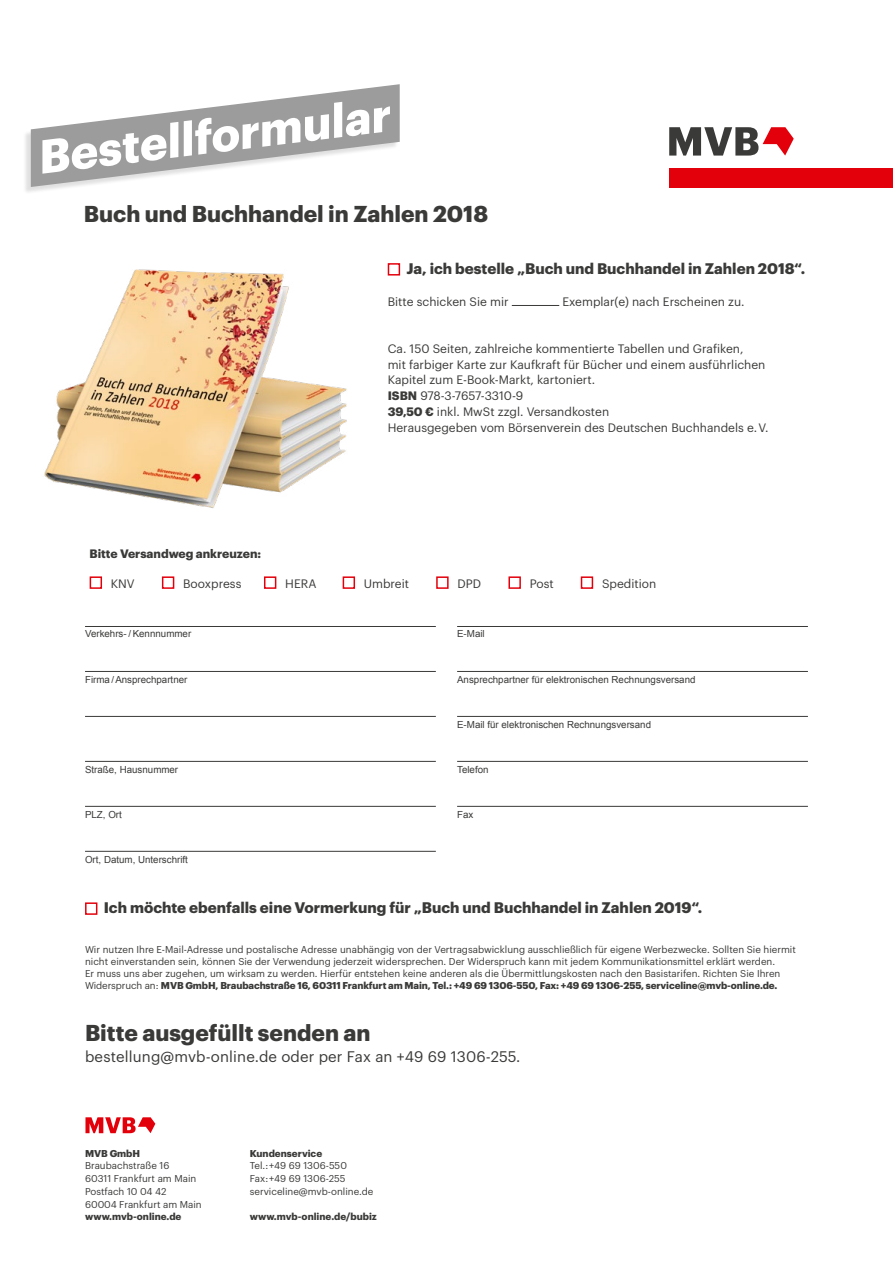
<style>
.page{position:relative;width:893px;height:1263px;background:#fff}
.page>*{position:absolute;margin:0;border:0;box-sizing:border-box;transform-origin:0 0}
.t1{font:700 46.35px "Graphik";color:#fff}
.t2{font:700 22.5px "Graphik";color:#3a3a39}
.t3{font:700 15px "Graphik";color:#3a3a39}
.t4{font:15px "Graphik";letter-spacing:.01em;color:#3a3a39}
.t5{font:12px/15.8px "Graphik";color:#3a3a39}
.t6{font:700 12px "Graphik";color:#3a3a39}
.t7{font:9.75px/12.8px "Graphik";color:#3a3a39}
.t8{font:9.75px "Arial";color:#3a3a39}
.t9{font:700 9.75px "Graphik";color:#3a3a39}
.s1{font-weight:700}
</style>
<div class="page">
<div style="left:388px;top:263px;width:12px;height:13px;border:2px solid #e3000b"></div>
<hr style="left:512px;top:305px;width:47px;height:1px;background:#3a3a39">
<hr style="left:85px;top:626px;width:351px;height:1px;background:#3a3a39">
<hr style="left:85px;top:716px;width:351px;height:1px;background:#3a3a39">
<hr style="left:85px;top:806px;width:351px;height:1px;background:#3a3a39">
<hr style="left:85px;top:671px;width:351px;height:1px;background:#3a3a39">
<hr style="left:85px;top:761px;width:351px;height:1px;background:#3a3a39">
<hr style="left:85px;top:851px;width:351px;height:1px;background:#3a3a39">
<hr style="left:457px;top:626px;width:351px;height:1px;background:#3a3a39">
<hr style="left:457px;top:716px;width:351px;height:1px;background:#3a3a39">
<hr style="left:457px;top:806px;width:351px;height:1px;background:#3a3a39">
<hr style="left:457px;top:671px;width:351px;height:1px;background:#3a3a39">
<hr style="left:457px;top:761px;width:351px;height:1px;background:#3a3a39">
<svg style="left:85px;top:1117px;width:70px;height:16px"></svg>
<div style="left:90px;top:576px;width:12px;height:13px;border:2px solid #e3000b"></div>
<div style="left:162px;top:576px;width:12px;height:13px;border:2px solid #e3000b"></div>
<div style="left:264px;top:576px;width:12px;height:13px;border:2px solid #e3000b"></div>
<div style="left:343px;top:576px;width:12px;height:13px;border:2px solid #e3000b"></div>
<div style="left:436px;top:576px;width:13px;height:13px;border:2px solid #e3000b"></div>
<div style="left:508px;top:576px;width:13px;height:13px;border:2px solid #e3000b"></div>
<div style="left:581px;top:576px;width:12px;height:13px;border:2px solid #e3000b"></div>
<div style="left:85px;top:902px;width:12px;height:13px;border:2px solid #e3000b"></div>
<div style="left:669px;top:168px;width:224px;height:19px;background:#e3000b"></div>
<svg style="left:669px;top:127px;width:125px;height:29px"></svg>
<div style="left:22px;top:85px;width:376px;height:110px;background:#000;opacity:.25"></div>
<svg style="left:31px;top:84px;width:369px;height:103px"></svg>
<img style="left:44px;top:263px;width:344px;height:245px">
<h1 class="t1" style="left:33px;top:122px;width:356px;rotate:-7deg">Bestellformular</h1>
<h2 class="t2" style="left:84px;top:197px;width:406px">Buch und Buchhandel in Zahlen 2018</h2>
<h3 class="t3" style="left:406px;top:257px;width:400px">Ja, ich bestelle „Buch und Buchhandel in Zahlen 2018“.</h3>
<p class="t5" style="left:388px;top:292px;width:122px">Bitte schicken Sie mir</p>
<p class="t5" style="left:562px;top:292px;width:184px">Exemplar(e) nach Erscheinen zu.</p>
<p class="t5" style="left:388px;top:340px;width:382px">Ca. 150 Seiten, zahlreiche kommentierte Tabellen und Grafiken,<br>mit farbiger Karte zur Kaufkraft für Bücher und einem ausführlichen Kapitel zum E-Book-Markt, kartoniert.<br><span class="s1">ISBN</span> 978-3-7657-3310-9<br><span class="s1">39,50 €</span> inkl. MwSt zzgl. Versandkosten<br>Herausgegeben vom Börsenverein des Deutschen Buchhandels e. V.</p>
<p class="t6" style="left:90px;top:544px;width:173px">Bitte Versandweg ankreuzen:</p>
<p class="t5" style="left:111px;top:574px;width:25px">KNV</p>
<p class="t5" style="left:183px;top:574px;width:60px">Booxpress</p>
<p class="t5" style="left:285px;top:574px;width:33px">HERA</p>
<p class="t5" style="left:364px;top:574px;width:47px">Umbreit</p>
<p class="t5" style="left:457px;top:574px;width:25px">DPD</p>
<p class="t5" style="left:530px;top:574px;width:26px">Post</p>
<p class="t5" style="left:602px;top:574px;width:56px">Spedition</p>
<p class="t8" style="left:85px;top:628px;width:108px">Verkehrs- / Kennnummer</p>
<p class="t8" style="left:85px;top:673px;width:104px">Firma /Ansprechpartner</p>
<p class="t8" style="left:85px;top:764px;width:95px">Straße, Hausnummer</p>
<p class="t8" style="left:85px;top:809px;width:38px">PLZ, Ort</p>
<p class="t8" style="left:85px;top:853px;width:104px">Ort, Datum, Unterschrift</p>
<p class="t8" style="left:457px;top:628px;width:29px">E-Mail</p>
<p class="t8" style="left:457px;top:673px;width:240px">Ansprechpartner für elektronischen Rechnungsversand</p>
<p class="t8" style="left:457px;top:718px;width:195px">E-Mail für elektronischen Rechnungsversand</p>
<p class="t8" style="left:457px;top:764px;width:33px">Telefon</p>
<p class="t8" style="left:457px;top:808px;width:18px">Fax</p>
<h3 class="t3" style="left:104px;top:896px;width:600px">Ich möchte ebenfalls eine Vormerkung für „Buch und Buchhandel in Zahlen 2019“.</h3>
<p class="t7" style="left:85px;top:943px;width:712px;line-height:12px">Wir nutzen Ihre E-Mail-Adresse und postalische Adresse unabhängig von der Vertragsabwicklung ausschließlich für eigene Werbezwecke. Sollten Sie hiermit nicht einverstanden sein, können Sie der Verwendung jederzeit widersprechen. Der Widerspruch kann mit jedem Kommunikationsmittel erklärt werden.<br>Er muss uns aber zugehen, um wirksam zu werden. Hierfür entstehen keine anderen als die Übermittlungskosten nach den Basistarifen. Richten Sie Ihren Widerspruch an: <span class="s1">MVB GmbH, Braubachstraße 16, 60311 Frankfurt am Main, Tel.: +49 69 1306-550, Fax: +49 69 1306-255, serviceline@mvb-online.de.</span></p>
<h2 class="t2" style="left:85px;top:1016px;width:287px">Bitte ausgefüllt senden an</h2>
<h3 class="t4" style="left:85px;top:1046px;width:437px">bestellung@mvb-online.de oder per Fax an +49 69 1306-255.</h3>
<p class="t9" style="left:85px;top:1145px;width:56px">MVB GmbH</p>
<p class="t7" style="left:85px;top:1159px;width:118px">Braubachstraße 16<br>60311 Frankfurt am Main<br>Postfach 10 04 42<br>60004 Frankfurt am Main</p>
<p class="t9" style="left:85px;top:1209px;width:98px">www.mvb-online.de</p>
<p class="t9" style="left:250px;top:1145px;width:74px">Kundenservice</p>
<p class="t7" style="left:250px;top:1159px;width:125px">Tel.:+49 69 1306-550<br>Fax:+49 69 1306-255 serviceline@mvb-online.de</p>
<p class="t9" style="left:250px;top:1209px;width:129px">www.mvb-online.de/bubiz</p>
</div>
